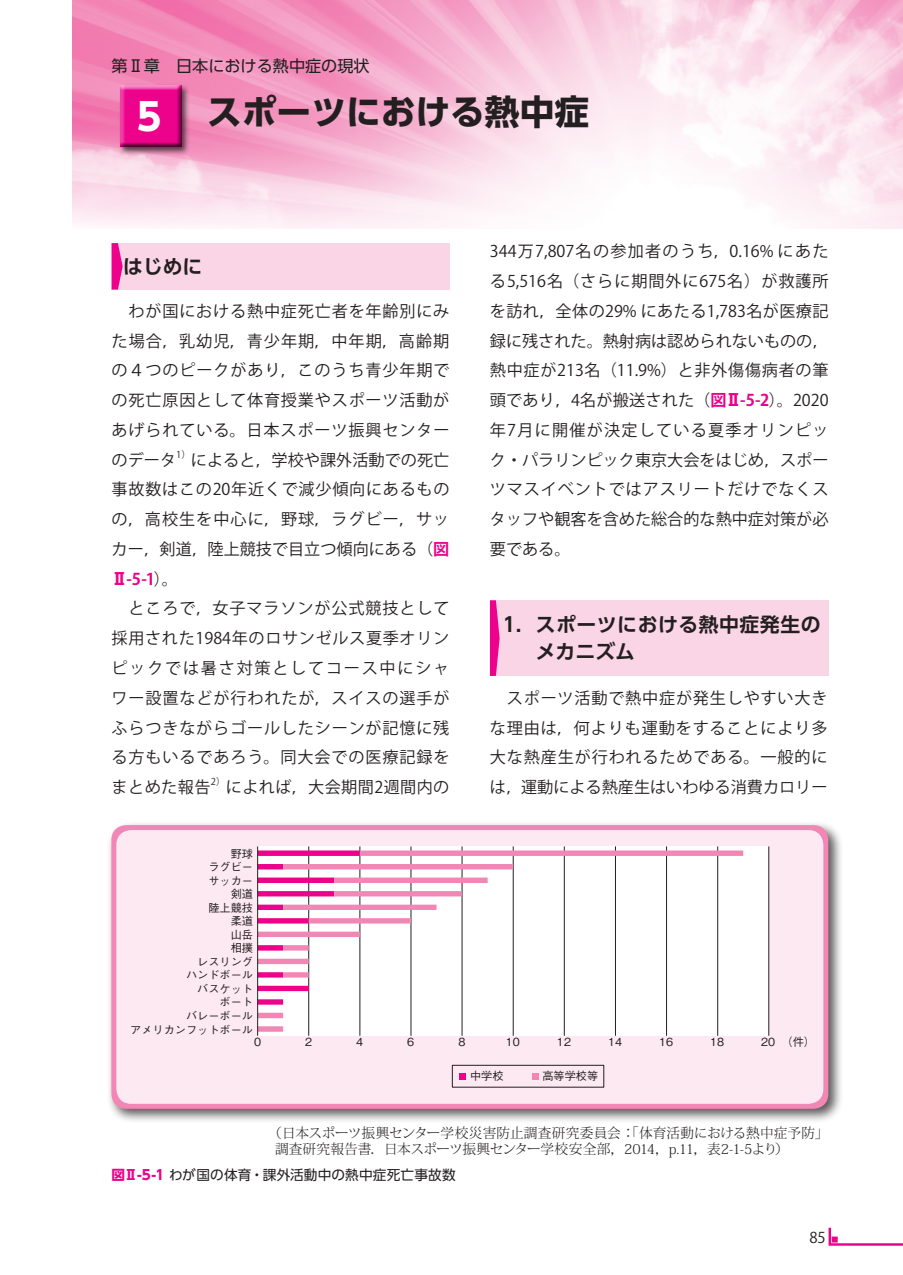
<style>
.page{position:relative;width:903px;height:1275px;background:#fff}
.page>*{position:absolute;margin:0;border:0;box-sizing:border-box;transform-origin:0 0}
.t1{font:700 34.65px "UD Shin Go Pr 6";color:#231f20}
.t2{font:700 19.78px/27.3px "UD Shin Go Pr 6 De";letter-spacing:.025em;color:#231f20}
.t3{font:16.1px/29.8px "Koz Go Pr 6 N";letter-spacing:.05em;color:#231f20;text-align:justify}
.t4{font:16.1px "UD Shin Go Pr 6";color:#231f20}
.t5{font:16.1px "Koz Go Pr 6 N";letter-spacing:.025em;color:#231f20}
.t6{font:14.88px "Koz Go Pro";color:#231f20}
.t7{font:300 13.65px/16.1px "Koz Min Pr 6 N";letter-spacing:-.005em;color:#231f20}
.t8{font:13.65px "UD Shin Go Pr 6";letter-spacing:.015em;color:#231f20}
.t9{font:500 11.2px "Gothic BBB Pr 6";color:#231f20}
.t10{font:9.45px "Koz Go Pr 6 N";color:#231f20}
.s1{font-size:37.27px;color:#fff}
.s2{font-weight:700;color:#ed028c}
.s3{font-family:"UD Shin Go Pr 6";font-weight:700;color:#ed028c}
</style>
<div class="page">
<div style="left:490px;top:600px;width:338px;height:76px;background:#fad5e5"></div>
<svg style="left:490px;top:600px;width:10px;height:76px"></svg>
<div style="left:112px;top:243px;width:338px;height:47px;background:#fad5e5"></div>
<svg style="left:112px;top:243px;width:11px;height:47px"></svg>
<svg style="left:828px;top:1227px;width:75px;height:19px"></svg>
<div style="left:118px;top:84px;width:72px;height:72px;background:#231f20;opacity:.75"></div>
<div style="left:115px;top:80px;width:71px;height:68px;background:#fff;opacity:.75"></div>
<div style="left:117px;top:82px;width:70px;height:66px;background:#231f20;opacity:.75"></div>
<div style="left:107px;top:820px;width:736px;height:304px;background:#231f20;opacity:.75"></div>
<div style="left:111px;top:825px;width:717px;height:284px;background:#f287b6;border-radius:15px"></div>
<div style="left:116px;top:830px;width:707px;height:274px;background:#fce9f1;border-radius:15px"></div>
<div style="left:258px;top:846px;width:511px;height:190px;background:#fff"></div>
<hr style="left:308px;top:846px;width:1px;height:190px;background:#231f20">
<hr style="left:360px;top:846px;width:1px;height:190px;background:#231f20">
<hr style="left:411px;top:846px;width:1px;height:190px;background:#231f20">
<hr style="left:462px;top:846px;width:1px;height:190px;background:#231f20">
<hr style="left:513px;top:846px;width:1px;height:190px;background:#231f20">
<hr style="left:564px;top:846px;width:1px;height:190px;background:#231f20">
<hr style="left:615px;top:846px;width:1px;height:190px;background:#231f20">
<hr style="left:666px;top:846px;width:1px;height:190px;background:#231f20">
<hr style="left:717px;top:846px;width:1px;height:190px;background:#231f20">
<hr style="left:768px;top:846px;width:1px;height:190px;background:#231f20">
<svg style="left:258px;top:850px;width:485px;height:182px"></svg>
<div style="left:459px;top:1073px;width:7px;height:7px;background:#ed028c"></div>
<div style="left:532px;top:1073px;width:6px;height:7px;background:#f287b6"></div>
<hr style="left:257px;top:846px;width:1px;height:190px;background:#231f20">
<div style="left:452px;top:1065px;width:152px;height:22px;border:1px solid #231f20"></div>
<p class="t4" style="left:112px;top:53px;width:259px">第Ⅱ章　日本における熱中症の現状</p>
<p class="t1" style="left:130px;top:83px;width:460px"><span class="s1">５</span> スポーツにおける熱中症</p>
<p class="t2" style="left:123px;top:252px;width:81px">はじめに</p>
<p class="t3" style="left:112px;top:296px;width:339px">　わが国における熱中症死亡者を年齢別にみた場合，乳幼児，青少年期，中年期，高齢期の４つのピークがあり，このうち青少年期での死亡原因として体育授業やスポーツ活動があげられている。日本スポーツ振興センターのデータ</p>
<p class="t10" style="left:176px;top:449px;width:16px">1）</p>
<p class="t3" style="left:112px;top:445px;width:339px;text-align:left;text-indent:79px">によると，学校や課外活動での死亡事故数はこの20年近くで減少傾向にあるものの，高校生を中心に，野球，ラグビー，サッカー，剣道，陸上競技で目立つ傾向にある（<span class="s2">図<br></span><span class="s3">Ⅱ</span><span class="s2">-5-1</span>）。<br>　ところで，女子マラソンが公式競技として採用された1984年のロサンゼルス夏季オリンピックでは暑さ対策としてコース中にシャワー設置などが行われたが，スイスの選手がふらつきながらゴールしたシーンが記憶に残る方もいるであろう。同大会での医療記録をまとめた報告</p>
<p class="t10" style="left:211px;top:776px;width:16px">2）</p>
<p class="t5" style="left:226px;top:778px;width:225px">によれば，大会期間2週間内の</p>
<p class="t9" style="left:231px;top:844px;width:24px">野球</p>
<p class="t9" style="left:208px;top:858px;width:46px">ラグビー</p>
<p class="t9" style="left:208px;top:871px;width:46px">サッカー</p>
<p class="t9" style="left:231px;top:885px;width:24px">剣道</p>
<p class="t9" style="left:208px;top:898px;width:46px">陸上競技</p>
<p class="t9" style="left:231px;top:912px;width:24px">柔道</p>
<p class="t9" style="left:231px;top:926px;width:24px">山岳</p>
<p class="t9" style="left:231px;top:939px;width:24px">相撲</p>
<p class="t9" style="left:197px;top:953px;width:57px">レスリング</p>
<p class="t9" style="left:186px;top:966px;width:68px">ハンドボール</p>
<p class="t9" style="left:197px;top:980px;width:57px">バスケット</p>
<p class="t9" style="left:220px;top:993px;width:35px">ボート</p>
<p class="t9" style="left:186px;top:1007px;width:68px">バレーボール</p>
<p class="t9" style="left:130px;top:1020px;width:124px">アメリカンフットボール</p>
<p class="t3" style="left:490px;top:237px;width:340px">344万7,807名の参加者のうち，0.16% にあたる5,516名（さらに期間外に675名）が救護所を訪れ，全体の29% にあたる1,783名が医療記録に残された。熱射病は認められないものの，熱中症が213名（11.9%）と非外傷傷病者の筆頭であり，4名が搬送された（<span class="s2">図</span><span class="s3">Ⅱ</span><span class="s2">-5-2</span>）。2020年7月に開催が決定している夏季オリンピック・パラリンピック東京大会をはじめ，スポーツマスイベントではアスリートだけでなくスタッフや観客を含めた総合的な熱中症対策が必要である。</p>
<p class="t2" style="left:536px;top:610px;width:286px;text-indent:-33px">1．スポーツにおける熱中症発生のメカニズム</p>
<p class="t3" style="left:490px;top:683px;width:339px">　スポーツ活動で熱中症が発生しやすい大きな理由は，何よりも運動をすることにより多大な熱産生が行われるためである。一般的には，運動による熱産生はいわゆる消費カロリー</p>
<p class="t9" style="left:254px;top:1033px;width:9px">0</p>
<p class="t9" style="left:305px;top:1033px;width:9px">2</p>
<p class="t9" style="left:356px;top:1033px;width:9px">4</p>
<p class="t9" style="left:407px;top:1033px;width:9px">6</p>
<p class="t9" style="left:458px;top:1033px;width:9px">8</p>
<p class="t9" style="left:506px;top:1033px;width:16px">10</p>
<p class="t9" style="left:557px;top:1033px;width:16px">12</p>
<p class="t9" style="left:608px;top:1033px;width:16px">14</p>
<p class="t9" style="left:659px;top:1033px;width:16px">16</p>
<p class="t9" style="left:710px;top:1033px;width:16px">18</p>
<p class="t9" style="left:761px;top:1033px;width:16px">20</p>
<p class="t9" style="left:470px;top:1067px;width:35px">中学校</p>
<p class="t9" style="left:542px;top:1067px;width:57px">高等学校等</p>
<p class="t9" style="left:781px;top:1033px;width:35px">（件）</p>
<p class="t7" style="left:275px;top:1125px;width:555px;text-indent:-7px">（日本スポーツ振興センター学校災害防止調査研究委員会：「体育活動における熱中症予防」調査研究報告書．日本スポーツ振興センター学校安全部，2014，p.11，表2-1-5より）</p>
<p class="t8" style="left:111px;top:1164px;width:346px"><span class="s2">図Ⅱ-5-1</span> わが国の体育・課外活動中の熱中症死亡事故数</p>
<p class="t6" style="left:809px;top:1228px;width:18px">85</p>
</div>
